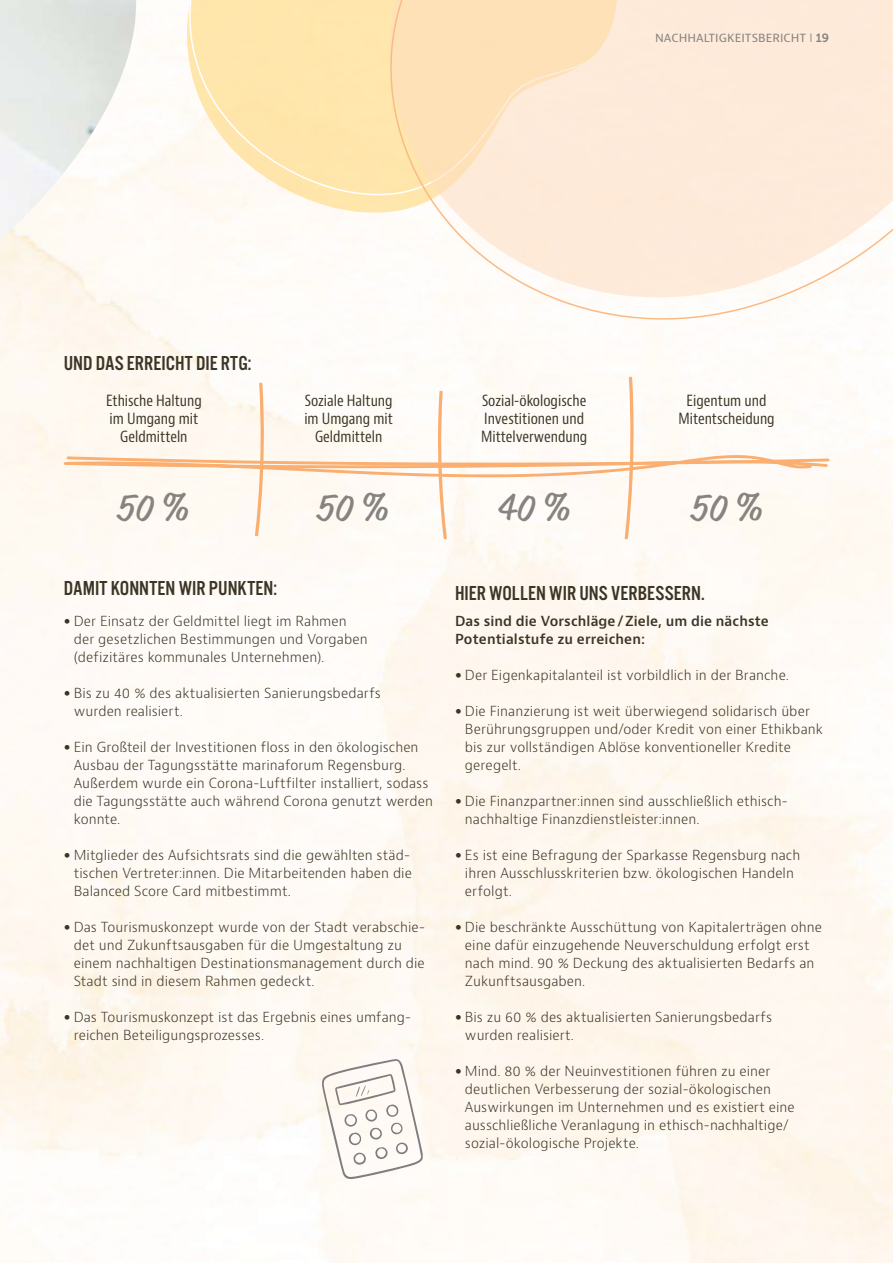
<style>
.page{position:relative;width:893px;height:1263px;background:#fff}
.page>*{position:absolute;margin:0;border:0;box-sizing:border-box;transform-origin:0 0}
.t1{font:41.4px "Market";color:#87847f}
.t2{font:21px "Alternate Got No 3 D";letter-spacing:.01em;color:#3b3526}
.t3{font:condensed 15px/18px "Bernino Sans";color:#3b3526;text-align:center}
.t4{font:300 13.5px/18px "Bernino Sans";letter-spacing:.005em;color:#3b3526}
.t5{font:600 13.5px/18px "Bernino Sans";letter-spacing:.01em;color:#3b3526}
.t6{font:12px "Bernino Sans";color:#87847f}
.s1{font-family:"Museo Sans 300"}
.s2{font-family:"Museo Slab 700"}
.s3{font-family:"Frutiger";font-weight:400;font-stretch:condensed}
</style>
<div class="page">
<div style="left:181px;top:0;width:175px;height:223px;background:#fffaf6"></div>
<svg style="left:189px;top:0;width:167px;height:209px"></svg>
<svg style="left:63px;top:376px;width:767px;height:163px"></svg>
<img style="left:0;top:0;width:138px;height:240px">
<svg style="left:322px;top:1059px;width:101px;height:120px"></svg>
<svg style="left:362px;top:0;width:531px;height:347px"></svg>
<p class="t6" style="left:655px;top:29px;width:176px">NACHHALTIGKEITSBERICHT <span class="s1">I</span> <span class="s2">19</span></p>
<h2 class="t2" style="left:64px;top:352px;width:189px">UND DAS ERREICHT DIE RTG:</h2>
<p class="t3" style="left:106px;top:392px;width:97px">Ethische Haltung im Umgang mit<br>Geldmitteln</p>
<p class="t3" style="left:304px;top:392px;width:90px">Soziale Haltung im Umgang mit<br>Geldmitteln</p>
<p class="t3" style="left:481px;top:392px;width:108px;text-align:left">Sozial-ökologische<br>Investitionen und<br>Mittelverwendung</p>
<p class="t3" style="left:678px;top:392px;width:98px">Eigentum und<br>Mitentscheidung</p>
<h1 class="t1" style="left:116px;top:482px;width:75px">50%</h1>
<h1 class="t1" style="left:316px;top:482px;width:75px">50%</h1>
<h1 class="t1" style="left:497px;top:482px;width:75px">40%</h1>
<h1 class="t1" style="left:690px;top:482px;width:75px">50%</h1>
<h2 class="t2" style="left:64px;top:577px;width:215px">DAMIT KONNTEN WIR PUNKTEN:</h2>
<p class="t4" style="left:74px;top:612px;width:295px;text-indent:-10px"><span class="s3">•</span> Der Einsatz der Geldmittel liegt im Rahmen der gesetzlichen Bestimmungen und Vorgaben (defizitäres kommunales Unternehmen).</p>
<p class="t4" style="left:74px;top:684px;width:309px;text-indent:-10px"><span class="s3">•</span> Bis zu 40 % des aktualisierten Sanierungsbedarfs wurden realisiert.</p>
<p class="t4" style="left:74px;top:738px;width:361px;text-indent:-10px"><span class="s3">•</span> Ein Großteil der Investitionen floss in den ökologischen Ausbau der Tagungsstätte marinaforum Regensburg.<br>Außerdem wurde ein Corona-Luftfilter installiert, sodass die Tagungsstätte auch während Corona genutzt werden konnte.</p>
<p class="t4" style="left:74px;top:846px;width:340px;text-indent:-10px"><span class="s3">•</span> Mitglieder des Aufsichtsrats sind die gewählten städ&shy;tischen Vertreter:innen. Die Mitarbeitenden haben die<br>Balanced Score Card mitbestimmt.</p>
<p class="t4" style="left:74px;top:918px;width:353px;text-indent:-10px"><span class="s3">•</span> Das Tourismuskonzept wurde von der Stadt verabschie&shy;det und Zukunftsausgaben für die Umgestaltung zu einem nachhaltigen Destinationsmanagement durch die Stadt sind in diesem Rahmen gedeckt.</p>
<p class="t4" style="left:74px;top:1008px;width:337px;text-indent:-10px"><span class="s3">•</span> Das Tourismuskonzept ist das Ergebnis eines umfang‑ reichen Beteiligungsprozesses.</p>
<h2 class="t2" style="left:455px;top:582px;width:251px">HIER WOLLEN WIR UNS VERBESSERN.</h2>
<p class="t5" style="left:455px;top:612px;width:315px">Das sind die Vorschläge/Ziele, um die nächste<br>Potentialstufe zu erreichen:</p>
<p class="t4" style="left:455px;top:666px;width:335px"><span class="s3">•</span> Der Eigenkapitalanteil ist vorbildlich in der Branche.</p>
<p class="t4" style="left:465px;top:702px;width:360px;text-indent:-10px"><span class="s3">•</span> Die Finanzierung ist weit überwiegend solidarisch über Berührungsgruppen und/oder Kredit von einer Ethikbank bis zur vollständigen Ablöse konventioneller Kredite geregelt.</p>
<p class="t4" style="left:465px;top:792px;width:324px;text-indent:-10px"><span class="s3">•</span> Die Finanzpartner:innen sind ausschließlich ethisch&shy;nachhaltige Finanzdienstleister:innen.</p>
<p class="t4" style="left:465px;top:846px;width:337px;text-indent:-10px"><span class="s3">•</span> Es ist eine Befragung der Sparkasse Regensburg nach ihren Ausschlusskriterien bzw. ökologischen Handeln erfolgt.</p>
<p class="t4" style="left:465px;top:918px;width:358px;text-indent:-10px"><span class="s3">•</span> Die beschränkte Ausschüttung von Kapitalerträgen ohne eine dafü r einzugehende Neuverschuldung erfolgt erst nach mind. 90 % Deckung des aktualisierten Bedarfs an Zukunftsausgaben.</p>
<p class="t4" style="left:465px;top:1008px;width:309px;text-indent:-10px"><span class="s3">•</span> Bis zu 60 % des aktualisierten Sanierungsbedarfs wurden realisiert.</p>
<p class="t4" style="left:465px;top:1062px;width:331px;text-indent:-10px"><span class="s3">•</span> Mind. 80 % der Neuinvestitionen führen zu einer deutlichen Verbesserung der sozial-ökologischen Auswirkungen im Unternehmen und es existiert eine ausschließliche Veranlagung in ethisch-nachhaltige/ sozial-ökologische Projekte.</p>
</div>
